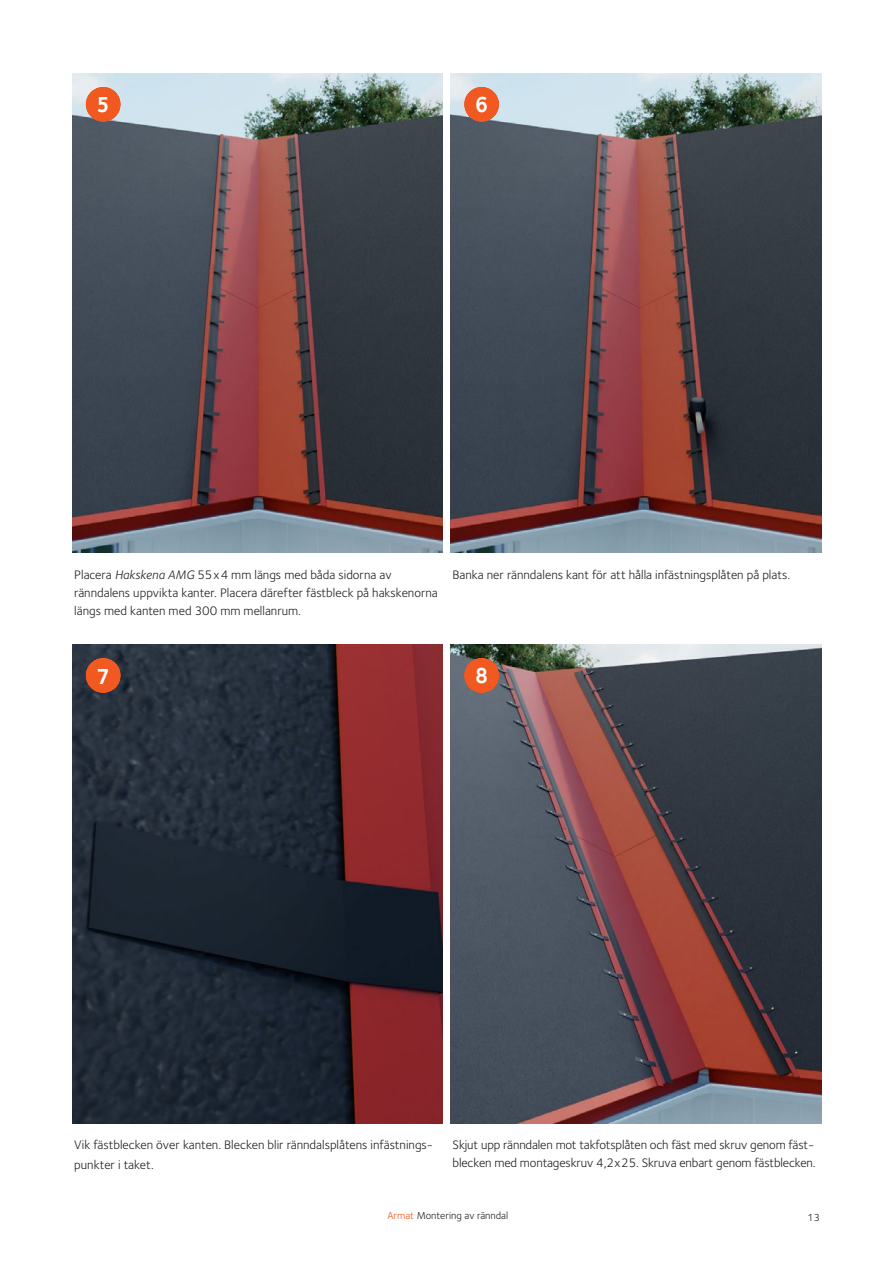
<style>
.page{position:relative;width:893px;height:1263px;background:#fff}
.page>*{position:absolute;margin:0;border:0;box-sizing:border-box;transform-origin:0 0}
.t1{font:700 22.5px "Foundry Sterling";color:#fff;scale:.9 1}
.brödtext{font:12.75px/18px "Foundry Sterling";color:#231f20}
.t2{font:10.5px "Foundry Sterling";color:#231f20}
.s1{font-style:italic}
.s2{color:#f15921}
</style>
<div class="page">
<img style="left:72px;top:73px;width:370px;height:479px">
<img style="left:72px;top:644px;width:370px;height:479px">
<img style="left:451px;top:73px;width:370px;height:479px">
<img style="left:451px;top:644px;width:370px;height:479px">
<div style="left:86px;top:87px;width:34px;height:35px;background:#f15921;border-radius:50%"></div>
<div style="left:86px;top:658px;width:34px;height:35px;background:#f15921;border-radius:50%"></div>
<div style="left:464px;top:658px;width:35px;height:35px;background:#f15921;border-radius:50%"></div>
<div style="left:464px;top:87px;width:35px;height:35px;background:#f15921;border-radius:50%"></div>
<p class="t1" style="left:97px;top:88px;width:16px">5</p>
<p class="t1" style="left:475px;top:88px;width:16px">6</p>
<p class="brödtext" style="left:74px;top:565px;width:365px">Placera <span class="s1">Hakskena AMG</span> 55x4 mm längs med båda sidorna av ränndalens uppvikta kanter. Placera därefter fästbleck på hakskenorna längs med kanten med 300 mm mellanrum.</p>
<p class="brödtext" style="left:453px;top:565px;width:339px">Banka ner ränndalens kant för att hålla infästningsplåten på plats.</p>
<p class="t1" style="left:97px;top:661px;width:16px">7</p>
<p class="t1" style="left:475px;top:660px;width:16px">8</p>
<p class="brödtext" style="left:74px;top:1135px;width:360px;line-height:19.5px">Vik fästblecken över kanten. Blecken blir ränndalsplåtens infästnings&shy;punkter i taket.</p>
<p class="brödtext" style="left:453px;top:1135px;width:365px">Skjut upp ränndalen mot takfotsplåten och fäst med skruv genom fäst&shy;blecken med montageskruv 4,2x25. Skruva enbart genom fästblecken.</p>
<p class="t2" style="left:387px;top:1208px;width:122px"><span class="s2">Armat</span> Montering av ränndal</p>
<p class="t2" style="left:807px;top:1210px;width:14px">13</p>
</div>
